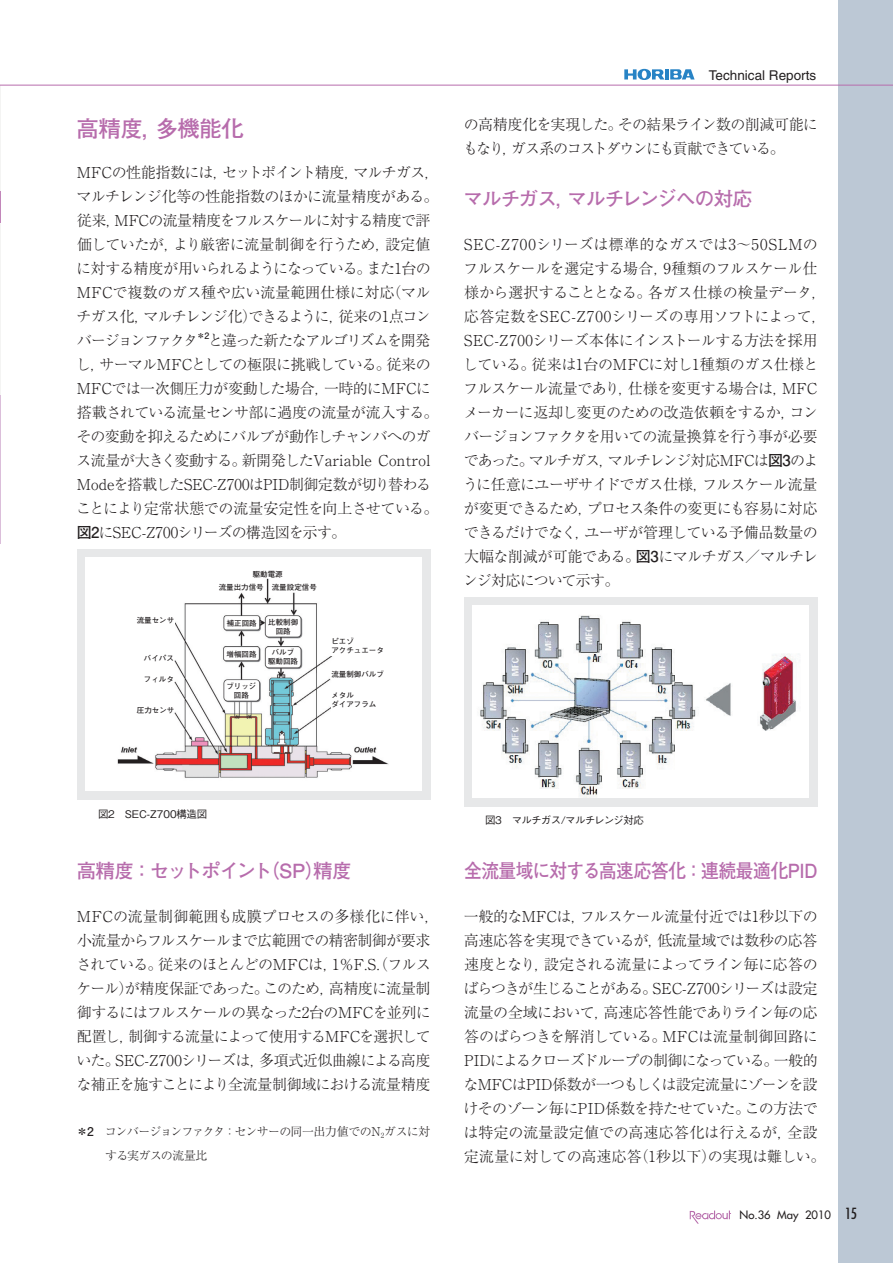
<style>
.page{position:relative;width:893px;height:1263px;background:#fff}
.page>*{position:absolute;margin:0;border:0;box-sizing:border-box;transform-origin:0 0}
.t1{font:22.5px "Futo Go B101 Pro Bold 90 pv RKSJ H";letter-spacing:-.03em;color:#b76cac}
.t2{font:19.5px "Futo Go B101 Pro Bold 90 pv RKSJ H";letter-spacing:-.045em;color:#b76cac;scale:.91 1}
.t3{font:19.5px "Futo Go B101 Pro Bold 90 pv RKSJ H";letter-spacing:-.07em;color:#b76cac}
.t4{font:19.5px "Futo Go B101 Pro Bold 90 pv RKSJ H";letter-spacing:-.045em;color:#b76cac}
.t5{font:15px/24px "Ryumin Pro Light 90 pv RKSJ H";letter-spacing:-.04em;color:#231f20}
.t6{font:15px/24px "Ryumin Pro Light 90 pv RKSJ H";letter-spacing:-.06em;color:#231f20}
.t7{font:condensed 15px "Futura";color:#231f20}
.t8{font:13.5px "Helvetica";color:#231f20}
.t9{font:12px/24px "Ryumin Pro Light 90 pv RKSJ H";letter-spacing:-.055em;color:#231f20}
.t10{font:11.25px "Futura";color:#231f20}
.t11{font:10.5px "Gothic BBB Pro Medium 90 pv RKSJ H";letter-spacing:-.065em;color:#231f20}
.t12{font:10.5px "Gothic BBB Pro Medium 90 pv RKSJ H";letter-spacing:-.015em;color:#231f20}
.t13{font:8.7px "Futo Go B101 Pro Bold 90 pv RKSJ H";color:#231f20}
.t14{font:7.5px/9px "Futo Go B101 Pro Bold 90 pv RKSJ H";color:#231f20}
.s1{font-family:"Futo Go B101 Pro Bold 90 pv RKSJ H"}
</style>
<div class="page">
<svg style="left:689px;top:1211px;width:42px;height:13px"></svg>
<svg style="left:624px;top:69px;width:70px;height:11px"></svg>
<div style="left:838px;top:0;width:54px;height:1263px;background:#bcc8d5"></div>
<svg style="left:0;top:86px;width:1px;height:309px"></svg>
<hr style="left:0;top:191px;width:1px;height:32px;background:#c286ba">
<hr style="left:0;top:395px;width:1px;height:148px;background:#dbbeda">
<div style="left:77px;top:549px;width:353px;height:251px;background:#e7e8e9"></div>
<div style="left:86px;top:558px;width:335px;height:233px;background:#fff"></div>
<img style="left:117px;top:578px;width:272px;height:200px">
<div style="left:217px;top:582px;width:48px;height:10px;background:#fff"></div>
<div style="left:131px;top:615px;width:43px;height:12px;background:#fff"></div>
<div style="left:331px;top:634px;width:58px;height:21px;background:#fff"></div>
<div style="left:331px;top:667px;width:58px;height:12px;background:#fff"></div>
<div style="left:332px;top:688px;width:58px;height:23px;background:#fff"></div>
<div style="left:134px;top:652px;width:40px;height:12px;background:#fff"></div>
<div style="left:134px;top:673px;width:40px;height:12px;background:#fff"></div>
<svg style="left:131px;top:704px;width:47px;height:12px"></svg>
<div style="left:270px;top:582px;width:48px;height:9px;background:#fff"></div>
<div style="left:226px;top:618px;width:31px;height:9px;background:#fff"></div>
<div style="left:226px;top:649px;width:31px;height:10px;background:#fff"></div>
<div style="left:227px;top:681px;width:30px;height:18px;background:#fff"></div>
<div style="left:267px;top:648px;width:31px;height:18px;background:#fff"></div>
<div style="left:268px;top:617px;width:31px;height:19px;background:#fff"></div>
<div style="left:464px;top:597px;width:353px;height:209px;background:#e7e8e9"></div>
<img style="left:473px;top:606px;width:335px;height:192px">
<hr style="left:0;top:85px;width:892px;height:1px;background:#b76cac">
<h1 class="t1" style="left:77px;top:120px;width:169px">高精度，多機能化</h1>
<p class="t5" style="left:76px;top:163px;width:364px">MFCの性能指数には，セットポイント精度，マルチガス，マルチレンジ化等の性能指数のほかに流量精度がある。従来，MFCの流量精度をフルスケールに対する精度で評価していたが，より厳密に流量制御を行うため，設定値に対する精度が用いられるようになっている。また1台の<br>MFCで複数のガス種や広い流量範囲仕様に対応（マルチガス化，マルチレンジ化）できるように，従来の1点コンバージョンファクタ</p>
<p class="t13" style="left:196px;top:332px;width:14px">＊2</p>
<p class="t5" style="left:76px;top:331px;width:364px;text-indent:132px">と違った新たなアルゴリズムを開発し，サーマルMFCとしての極限に挑戦している。従来の<br>MFCでは一次側圧力が変動した場合，一時的にMFCに搭載されている流量センサ部に過度の流量が流入する。その変動を抑えるためにバルブが動作しチャンバへのガス流量が大きく変動する。新開発したVariable Control<br>Modeを搭載したSEC-Z700はPID制御定数が切り替わることにより定常状態での流量安定性を向上させている。<span class="s1">図2</span>にSEC-Z700シリーズの構造図を示す。</p>
<p class="t14" style="left:219px;top:568px;width:65px;line-height:13px;text-indent:34px">駆動電源流量出力信号</p>
<p class="t14" style="left:137px;top:617px;width:39px">流量センサ</p>
<p class="t14" style="left:331px;top:638px;width:54px">ピエゾ<br>アクチュエータ</p>
<p class="t14" style="left:272px;top:583px;width:46px">流量設定信号</p>
<p class="t14" style="left:227px;top:619px;width:31px">補正回路</p>
<p class="t14" style="left:268px;top:619px;width:31px;text-align:center">比較制御回路</p>
<p class="t14" style="left:268px;top:649px;width:31px;text-align:center">バルブ駆動回路</p>
<p class="t14" style="left:226px;top:683px;width:31px;text-align:center">ブリッジ回路</p>
<p class="t14" style="left:226px;top:650px;width:31px">増幅回路</p>
<p class="t14" style="left:144px;top:655px;width:31px">バイパス</p>
<p class="t14" style="left:144px;top:675px;width:31px">フィルタ</p>
<p class="t14" style="left:137px;top:706px;width:39px">圧力センサ</p>
<p class="t14" style="left:331px;top:671px;width:54px">流量制御バルブ</p>
<p class="t14" style="left:331px;top:692px;width:46px">メタル<br>ダイアフラム</p>
<p class="t8" style="left:708px;top:70px;width:109px">Technical Reports</p>
<p class="t6" style="left:463px;top:115px;width:356px">の高精度化を実現した。その結果ライン数の削減可能にもなり，ガス系のコストダウンにも貢献できている。</p>
<h2 class="t4" style="left:463px;top:192px;width:290px">マルチガス，マルチレンジへの対応</h2>
<p class="t5" style="left:463px;top:235px;width:365px">SEC-Z700シリーズは標準的なガスでは3～50SLMのフルスケールを選定する場合，9種類のフルスケール仕様から選択することとなる。各ガス仕様の検量データ，応答定数をSEC-Z700シリーズの専用ソフトによって，<br>SEC-Z700シリーズ本体にインストールする方法を採用している。従来は1台のMFCに対し1種類のガス仕様とフルスケール流量であり，仕様を変更する場合は，MFCメーカーに返却し変更のための改造依頼をするか，コンバージョンファクタを用いての流量換算を行う事が必要であった。マルチガス，マルチレンジ対応MFCは<span class="s1">図3</span>のように任意にユーザサイドでガス仕様，フルスケール流量が変更できるため，プロセス条件の変更にも容易に対応できるだけでなく，ユーザが管理している予備品数量の大幅な削減が可能である。<span class="s1">図3</span>にマルチガス／マルチレンジ対応について示す。</p>
<p class="t12" style="left:98px;top:810px;width:111px">図2　SEC-Z700構造図</p>
<h2 class="t3" style="left:77px;top:864px;width:276px">高精度：セットポイント（SP）精度</h2>
<p class="t5" style="left:76px;top:907px;width:365px">MFCの流量制御範囲も成膜プロセスの多様化に伴い，小流量からフルスケールまで広範囲での精密制御が要求されている。従来のほとんどのMFCは，1％F.S.（フルスケール）が精度保証であった。このため，高精度に流量制御するにはフルスケールの異なった2台のMFCを並列に配置し，制御する流量によって使用するMFCを選択していた。SEC-Z700シリーズは，多項式近似曲線による高度な補正を施すことにより全流量制御域における流量精度</p>
<p class="t9" style="left:105px;top:1121px;width:326px;text-indent:-29px"><span class="s1">＊2</span>　 コンバージョンファクタ：センサーの同一出力値でのN<sub>2</sub>ガスに対する実ガスの流量比</p>
<p class="t11" style="left:485px;top:816px;width:160px">図3　マルチガス/マルチレンジ対応</p>
<h2 class="t2" style="left:464px;top:864px;width:390px">全流量域に対する高速応答化：連続最適化PID</h2>
<p class="t5" style="left:463px;top:907px;width:363px">一般的なMFCは，フルスケール流量付近では1秒以下の高速応答を実現できているが，低流量域では数秒の応答速度となり，設定される流量によってライン毎に応答のばらつきが生じることがある。SEC-Z700シリーズは設定流量の全域において，高速応答性能でありライン毎の応答のばらつきを解消している。MFCは流量制御回路に<br>PIDによるクローズドループの制御になっている。一般的なMFCはPID係数が一つもしくは設定流量にゾーンを設けそのゾーン毎にPID係数を持たせていた。この方法では特定の流量設定値での高速応答化は行えるが，全設定流量に対しての高速応答（1秒以下）の実現は難しい。</p>
<p class="t10" style="left:739px;top:1209px;width:93px">No.36 May 2010</p>
<p class="t7" style="left:845px;top:1207px;width:14px">15</p>
</div>
